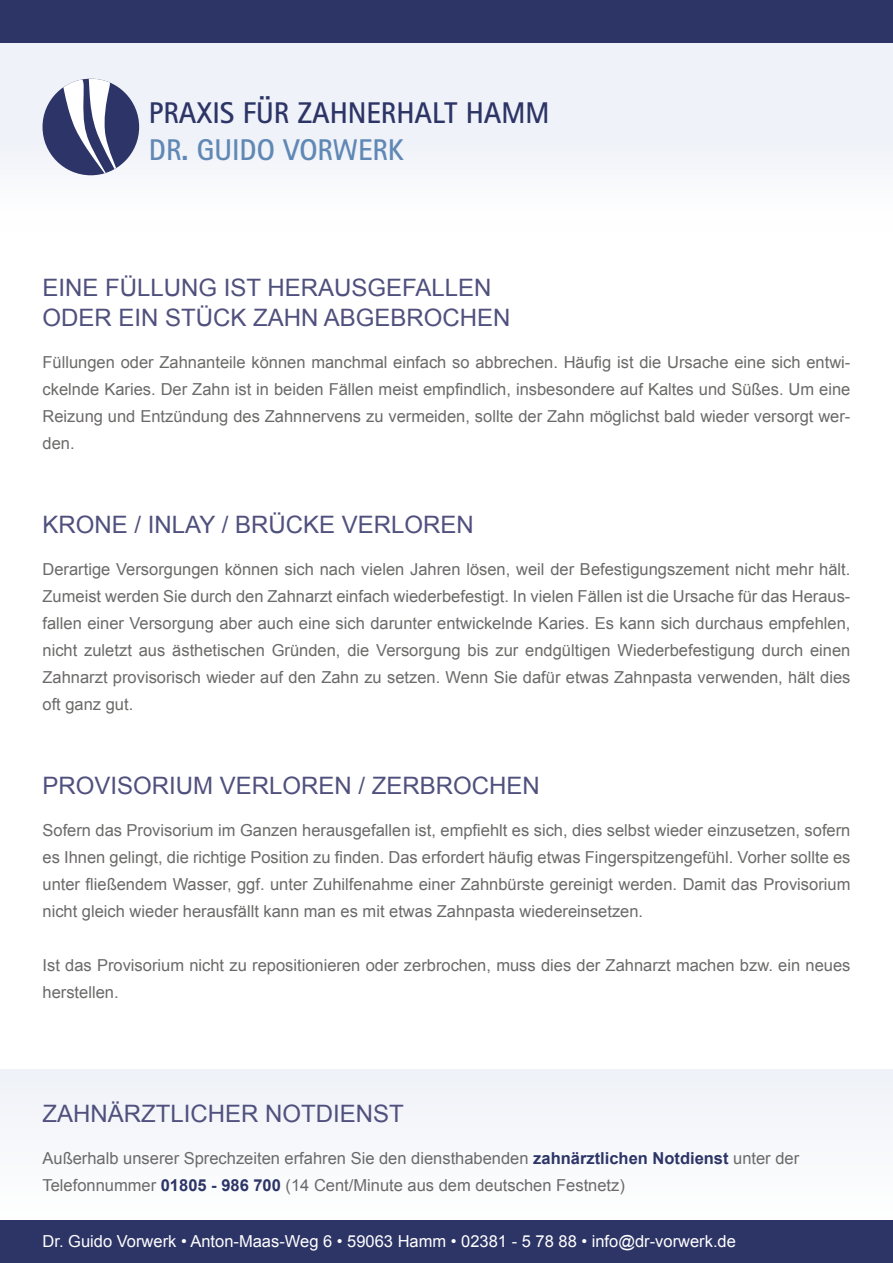
<style>
.page{position:relative;width:893px;height:1263px;background:#fff}
.page>*{position:absolute;margin:0;border:0;box-sizing:border-box;transform-origin:0 0}
.t1{font:700 30px "Rotis Sans Serif";color:#2d3567;scale:.96 1}
.t2{font:700 30px "Rotis Sans Serif";color:#6088b5;scale:.96 1}
.t3{font:24px/30px "Arial";color:#50507e}
.t4{font:16.5px/27px "Arial";color:#6b6a69;text-align:justify}
.t5{font:16.5px "Arial";color:#fff}
.s1{font-weight:700;color:#2d3567}
</style>
<div class="page">
<div style="left:0;top:21px;width:893px;height:211px;background:linear-gradient(to right,#f4f6fa,#f3f5fa)"></div>
<div style="left:0;top:0;width:893px;height:43px;background:#2d3567"></div>
<div style="left:0;top:1220px;width:893px;height:43px;background:#2d3567"></div>
<div style="left:43px;top:79px;width:96px;height:96px;background:#2d3467;border-radius:50%"></div>
<svg style="left:63px;top:79px;width:54px;height:95px"></svg>
<div style="left:0;top:1069px;width:893px;height:151px;background:#f6f8fb"></div>
<h1 class="t1" style="left:149px;top:94px;width:419px">PRAXIS FÜR ZAHNERHALT HAMM</h1>
<h1 class="t2" style="left:149px;top:131px;width:267px">DR. GUIDO VORWERK</h1>
<h2 class="t3" style="left:43px;top:273px;width:342px">Eine Füllung ist herausgefa</h2>
<h2 class="t3" style="left:43px;top:273px;width:470px;text-indent:389px">llen oder ein Stück Zah n abgebrochen</h2>
<p class="t4" style="left:43px;top:349px;width:809px">Füllungen oder Zahnanteile können manchmal einfach so abbrechen. Häufig ist die U rsache eine sich entwi&shy;ckelnde Karies. Der Zahn ist in beiden Fällen meist empfindlich, insbesondere auf Kaltes und Süßes. U m eine Reizung und Entzündung des Zahnnervens zu vermeiden, sollte der Zahn möglichst bald wieder versorgt wer&shy;den.</p>
<h2 class="t3" style="left:43px;top:510px;width:433px">Krone / I nlay / Brücke verloren</h2>
<p class="t4" style="left:43px;top:556px;width:809px">Derartige Versorgungen können sich nach vielen Jahren lösen, weil der Befestigungszement nicht mehr hält.<br>Zumeist werden Sie durch den Zahnarzt einfach wiederbefestigt. I n vielen Fällen ist die U rsache für das Heraus&shy;fallen einer Versorgung aber auch eine sich darunter entwickelnde Karies. Es kann sich durchaus empfehlen, nicht zuletzt aus ästhetischen Gründen, die Versorgung bis zur endgültigen Wiederbefestigung durch einen Zahnarzt provisorisch wieder auf den Zahn zu setzen. Wenn Sie dafür etwas Zahnpasta verwenden, hält dies oft ganz gut.</p>
<h2 class="t3" style="left:43px;top:771px;width:499px">Provisorium verloren / zerbrochen</h2>
<p class="t4" style="left:43px;top:817px;width:809px">Sofern das Provisorium im Ganzen herausgefallen ist, empfiehlt es sich, dies selbst wieder einzusetzen, sofern es I hnen gelingt, die richtige Position zu finden. Das erfordert häufig etwas Fingerspitzengefühl. Vorher sollte es unter fließendem Wasser, ggf. unter Zuhilfenahme einer Zahnbürste gereinigt werden. Damit das Provisorium nicht gleich wieder herausfällt kann man es mit etwas Zahnpasta wiedereinsetzen.</p>
<p class="t4" style="left:43px;top:952px;width:809px">Ist das Provisorium nicht zu repositionieren oder zerbrochen, muss dies der Zahnarzt machen bzw. ein neues herstellen.</p>
<h2 class="t3" style="left:43px;top:1099px;width:363px">Zah närztlicher Notdienst</h2>
<p class="t4" style="left:43px;top:1145px;width:758px">Außerhalb unserer Sprechzeiten erfahren Sie den diensthabenden <span class="s1">zahnärztlichen Notdienst</span> unter der<br>Telefonnummer <span class="s1">01805 - 986 700</span> (14 Cent/Minute aus dem deutschen Festnetz)</p>
<p class="t5" style="left:43px;top:1231px;width:695px">Dr. Guido Vorwerk • Anton-Maas-Weg 6 • 59063 Hamm • 02381 - 5 78 88 • info@dr-vorwerk.de</p>
</div>
